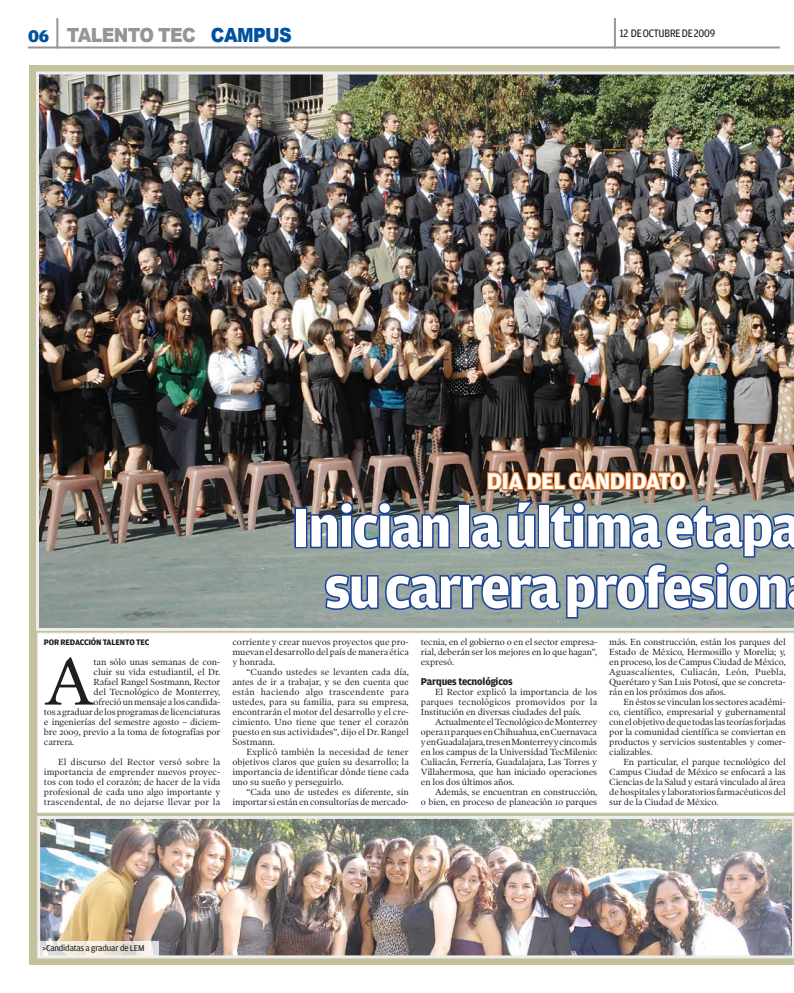
<style>
.page{position:relative;width:794px;height:993px;background:#fff}
.page>*{position:absolute;margin:0;border:0;box-sizing:border-box;transform-origin:0 0}
.t1{font:67.4px "Poynter OS Text One";color:#221e1f}
.t2{font:700 58.3px/60.8px "Amplitude";letter-spacing:-.03em;color:#fff;text-align:center}
.t3{font:700 24px "Amplitude";letter-spacing:-.015em;color:#fff}
.t4{font:900 19.5px "Arial";letter-spacing:-.035em;color:#939597;scale:.9 1}
.t5{font:11.5px "Amplitude";letter-spacing:-.015em;color:#221e1f;scale:.9 1}
.t6{font:700 10.5px "Amplitude";letter-spacing:-.015em;color:#221e1f}
.t7{font:9px/10px "Poynter OS Text One";letter-spacing:-.015em;color:#221e1f;text-align:justify}
.t8{font:9px "Amplitude";letter-spacing:-.015em;color:#221e1f}
.t9{font:700 8.5px "Amplitude";letter-spacing:-.015em;color:#221e1f}
.s1{font-family:"Amplitude";font-size:18px;color:#00529f}
.s2{color:#00529f}
</style>
<div class="page">
<div style="left:30px;top:65px;width:764px;height:899px;background:#c5c19d"></div>
<img style="left:36px;top:71px;width:758px;height:559px">
<div style="left:37px;top:632px;width:757px;height:180px;background:#fff"></div>
<hr style="left:28px;top:46px;width:752px;height:2px;background:#939597">
<hr style="left:56px;top:18px;width:2px;height:30px;background:#939597">
<hr style="left:614px;top:18px;width:2px;height:30px;background:#939597">
<div style="left:294px;top:507px;width:13px;height:41px;border:3px solid #1b4298"></div>
<img style="left:308px;top:453px;width:486px;height:167px">
<img style="left:37px;top:816px;width:757px;height:142px">
<svg style="left:39px;top:941px;width:120px;height:14px;background:#ece7de"></svg>
<h3 class="t4" style="left:28px;top:24px;width:294px"><span class="s1">06</span> TALENTO TEC <span class="s2">CAMPUS</span></h3>
<p class="t5" style="left:620px;top:27px;width:107px">12 DE OCTUBRE DE 2009</p>
<h3 class="t3" style="left:487px;top:467px;width:200px">DIA DEL CANDIDATO</h3>
<p class="t9" style="left:44px;top:636px;width:107px">POR REDACCIÓN TALENTO TEC</p>
<h1 class="t1" style="left:44px;top:639px;width:52px">A</h1>
<p class="t7" style="left:94px;top:656px;width:128px">tan sólo unas semanas de con-</p>
<p class="t7" style="left:94px;top:666px;width:128px">cluir su vida estudiantil, el Dr.</p>
<p class="t7" style="left:94px;top:676px;width:128px">Rafael Rangel Sostmann, Rector</p>
<p class="t7" style="left:94px;top:686px;width:128px">del Tecnológico de Monterrey,</p>
<p class="t7" style="left:94px;top:696px;width:128px">ofreció un mensaje a los candida-</p>
<p class="t7" style="left:44px;top:706px;width:178px">tos a graduar de los programas de licenciaturas</p>
<p class="t7" style="left:44px;top:716px;width:178px">e ingenierías del semestre agosto – diciem-</p>
<p class="t7" style="left:44px;top:726px;width:178px">bre 2009, previo a la toma de fotografías por</p>
<p class="t7" style="left:44px;top:736px;width:32px">carrera.</p>
<p class="t7" style="left:44px;top:756px;width:178px;text-indent:14px">El discurso del Rector versó sobre la importancia de emprender nuevos proyec&shy;tos con todo el corazón; de hacer de la vida profesional de cada uno algo importante y trascendental, de no dejarse llevar por la</p>
<h2 class="t2" style="left:292px;top:497px;width:511px">Inician la última etapa su carrera profesion</h2>
<p class="t7" style="left:232px;top:636px;width:178px">corriente y crear nuevos proyectos que pro&shy;muevan el desarrollo del país de manera ética y honrada.</p>
<p class="t7" style="left:232px;top:666px;width:178px;text-indent:14px">“Cuando ustedes se levanten cada día, antes de ir a trabajar, y se den cuenta que están haciendo algo trascendente para ustedes, para su familia, para su empresa, encontrarán el motor del desarrollo y el cre&shy;cimiento. Uno tiene que tener el corazón puesto en sus actividades”, dijo el Dr. Rangel Sostmann.</p>
<p class="t7" style="left:232px;top:746px;width:178px;text-indent:14px">Explicó también la necesidad de tener objetivos claros que guíen su desarrollo; la importancia de identificar dónde tiene cada uno su sueño y perseguirlo.</p>
<p class="t7" style="left:232px;top:786px;width:178px;text-align:right">“Cada uno de ustedes es diferente, sin importar si están en consultorías de mercado-</p>
<p class="t7" style="left:421px;top:636px;width:178px">tecnia, en el gobierno o en el sector empresa&shy;rial, deberán ser los mejores en lo que hagan”, expresó.</p>
<p class="t6" style="left:421px;top:675px;width:93px">Parques tecnológicos</p>
<p class="t7" style="left:421px;top:686px;width:178px;text-indent:14px">El Rector explicó la importancia de los parques tecnológicos promovidos por la Institución en diversas ciudades del país.</p>
<p class="t7" style="left:421px;top:716px;width:178px;text-indent:14px">Actualmente el Tecnológico de Monterrey opera 11 parques en Chihuahua, en Cuernavaca y en Guadalajara, tres en Monterrey y cinco más en los campus de la Universidad TecMilenio:<br>Culiacán, Ferrería, Guadalajara, Las Torres y Villahermosa, que han iniciado operaciones en los dos últimos años.</p>
<p class="t7" style="left:421px;top:786px;width:178px;text-align:right">Además, se encuentran en construcción,<br>o bien, en proceso de planeación 10 parques</p>
<p class="t7" style="left:609px;top:636px;width:178px">más. En construcción, están los parques del Estado de México, Hermosillo y Morelia; y, en proceso, los de Campus Ciudad de México, Aguascalientes, Culiacán, León, Puebla, Querétaro y San Luis Potosí, que se concreta&shy;rán en los próximos dos años.</p>
<p class="t7" style="left:609px;top:696px;width:178px;text-indent:14px">En éstos se vinculan los sectores académi&shy;co, científico, empresarial y gubernamental con el objetivo de que todas las teorías forjadas por la comunidad científica se conviertan en productos y servicios sustentables y comer&shy;cializables.</p>
<p class="t7" style="left:609px;top:756px;width:178px;text-indent:14px">En particular, el parque tecnológico del Campus Ciudad de México se enfocará a las Ciencias de la Salud y estará vinculado al área de hospitales y laboratorios farmacéuticos del sur de la Ciudad de México.</p>
<p class="t8" style="left:43px;top:942px;width:104px">&gt;Candidatas a graduar de LEM</p>
</div>
